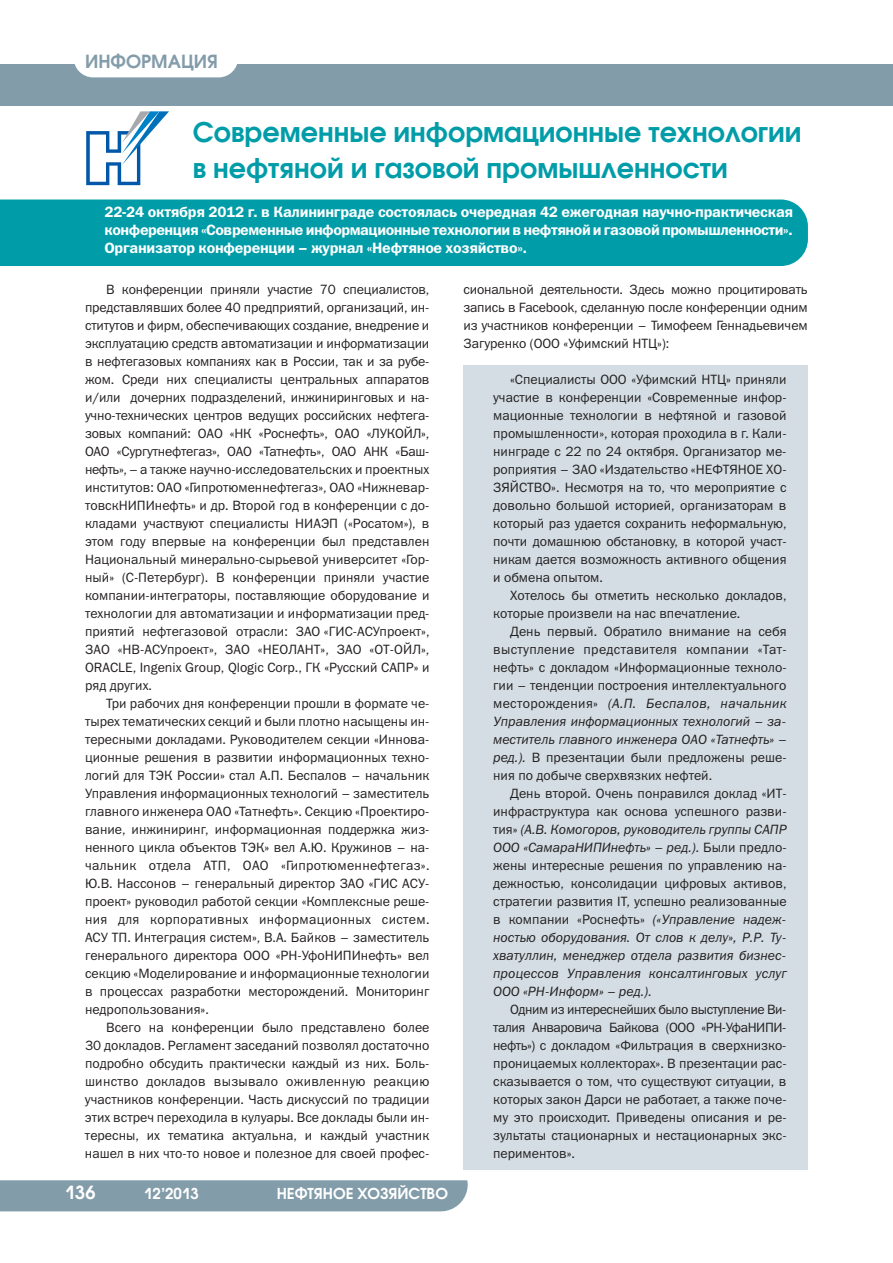
<style>
.page{position:relative;width:893px;height:1263px;background:#fff}
.page>*{position:absolute;margin:0;border:0;box-sizing:border-box;transform-origin:0 0}
.t1{font:600 27px/36px "Avant Garde Gothic C";color:#009da9}
.t2{font:600 18px "Avant Garde Gothic C";color:#839ca9}
.t3{font:600 18px "Avant Garde Gothic C";color:#fff}
.t4{font:15px/18px "Franklin Gothic Demi C";letter-spacing:-.02em;color:#fff;text-align:justify}
.t5{font:600 15px "Avant Garde Gothic C";color:#fff}
.t6{font:13.5px/18px "Franklin Gothic Book C";color:#231f20;text-align:justify}
.s1{font-style:italic}
</style>
<div class="page">
<div style="left:463px;top:366px;width:345px;height:804px;background:#d3dde3"></div>
<div style="left:0;top:199px;width:808px;height:67px;background:#009da9"></div>
<div style="left:0;top:1180px;width:468px;height:31px;background:#839ca9"></div>
<div style="left:0;top:64px;width:893px;height:42px;background:#839ca9"></div>
<div style="left:74px;top:38px;width:164px;height:39px;background:#fff;border-radius:19px"></div>
<svg style="left:86px;top:111px;width:83px;height:74px"></svg>
<h2 class="t2" style="left:85px;top:51px;width:134px">ИНФОРМАЦИЯ</h2>
<h1 class="t1" style="left:193px;top:114px;width:610px">Современные информационные технологии в нефтяной и газовой промышленности</h1>
<p class="t4" style="left:105px;top:203px;width:690px">22-24 октября 2012 г. в Калининграде состоялась очередная 42 ежегодная научно-практическая конференция «Современные информационные технологии в нефтяной и газовой промышленности».<br>Организатор конференции – журнал «Нефтяное хозяйство».</p>
<p class="t6" style="left:85px;top:281px;width:346px;text-indent:21px">В конференции приняли участие 70 специалистов, представлявших более 40 предприятий, организаций, ин&shy;ститутов и фирм, обеспечивающих создание, внедрение и эксплуатацию средств автоматизации и информатизации в нефтегазовых компаниях как в России, так и за рубе&shy;жом. Среди них специалисты центральных аппаратов и/или дочерних подразделений, инжиниринговых и на&shy;учно-технических центров ведущих российских нефтега&shy;зовых компаний: ОАО «НК «Роснефть», ОАО «ЛУКОЙЛ», ОАО «Сургутнефтегаз», ОАО «Татнефть», ОАО АНК «Баш&shy;нефть», – а также научно-исследовательских и проектных институтов: ОАО «Гипротюменнефтегаз», ОАО «Нижневар&shy;товскНИПИнефть» и др. Второй год в конференции с до&shy;кладами участвуют специалисты НИАЭП («Росатом»), в этом году впервые на конференции был представлен Национальный минерально-сырьевой университет «Гор&shy;ный» (С-Петербург). В конференции приняли участие компании-интеграторы, поставляющие оборудование и технологии для автоматизации и информатизации пред&shy;приятий нефтегазовой отрасли: ЗАО «ГИС-АСУпроект», ЗАО «НВ-АСУпроект», ЗАО «НЕОЛАНТ», ЗАО «ОТ-ОЙЛ», ORACLE, Ingenix Group, Qlogic Corp., ГК «Русский САПР» и ряд других.</p>
<p class="t6" style="left:85px;top:695px;width:346px;text-indent:21px">Три рабочих дня конференции прошли в формате че&shy;тырех тематических секций и были плотно насыщены ин&shy;тересными докладами. Руководителем секции «Иннова&shy;ционные решения в развитии информационных техно&shy;логий для ТЭК России» стал А.П. Беспалов – начальник Управления информационных технологий – заместитель главного инженера ОАО «Татнефть». Секцию «Проектиро&shy;вание, инжиниринг, информационная поддержка жиз&shy;ненного цикла объектов ТЭК» вел А.Ю. Кружинов – на&shy;чальник отдела АТП, ОАО «Гипротюменнефтегаз».<br>Ю.В. Нассонов – генеральный директор ЗАО «ГИС АСУ&shy;проект» руководил работой секции «Комплексные реше&shy;ния для корпоративных информационных систем.<br>АСУ ТП. Интеграция систем», В.А. Байков – заместитель генерального директора ООО «РН-УфоНИПИнефть» вел секцию «Моделирование и информационные технологии в процессах разработки месторождений. Мониторинг недропользования».</p>
<p class="t6" style="left:85px;top:1019px;width:346px;text-indent:21px">Всего на конференции было представлено более 30 докладов. Регламент заседаний позволял достаточно подробно обсудить практически каждый из них. Боль&shy;шинство докладов вызывало оживленную реакцию участников конференции. Часть дискуссий по традиции этих встреч переходила в кулуары. Все доклады были ин&shy;тересны, их тематика актуальна, и каждый участник нашел в них что-то новое и полезное для своей профес-</p>
<h2 class="t3" style="left:65px;top:1182px;width:32px">136</h2>
<p class="t5" style="left:144px;top:1185px;width:56px">12’2013</p>
<p class="t5" style="left:277px;top:1185px;width:173px">НЕФТЯНОЕ ХОЗЯЙСТВО</p>
<p class="t6" style="left:463px;top:281px;width:346px">сиональной деятельности. Здесь можно процитировать запись в Facebook, сделанную после конференции одним из участников конференции – Тимофеем Геннадьевичем Загуренко (ООО «Уфимский НТЦ»):</p>
<p class="t6" style="left:493px;top:370px;width:295px;text-indent:17px">«Специалисты ООО «Уфимский НТЦ» приняли участие в конференции «Современные инфор&shy;мационные технологии в нефтяной и газовой промышленности», которая проходила в г. Кали&shy;нинграде с 22 по 24 октября. Организатор ме&shy;роприятия – ЗАО «Издательство «НЕФТЯНОЕ ХО-ЗЯЙСТВО». Несмотря на то, что мероприятие с довольно большой историей, организаторам в который раз удается сохранить неформальную, почти домашнюю обстановку, в которой участ&shy;никам дается возможность активного общения и обмена опытом.</p>
<p class="t6" style="left:493px;top:586px;width:295px;text-indent:17px">Хотелось бы отметить несколько докладов, которые произвели на нас впечатление.</p>
<p class="t6" style="left:493px;top:622px;width:295px;text-indent:17px">День первый. Обратило внимание на себя выступление представителя компании «Тат&shy;нефть» с докладом «Информационные техноло&shy;гии – тенденции построения интеллектуального месторождения» <span class="s1">(А.П. Беспалов, начальник Управления информационных технологий – за&shy;меститель главного инженера ОАО «Татнефть» – ред.).</span> В презентации были предложены реше&shy;ния по добыче сверхвязких нефтей.</p>
<p class="t6" style="left:493px;top:784px;width:295px;text-indent:17px">День второй. Очень понравился доклад «ИТ&shy;инфраструктура как основа успешного разви&shy;тия» <span class="s1">(А.В. Комогоров, руководитель группы САПР ООО «СамараНИПИнефть» – ред.).</span> Были предло&shy;жены интересные решения по управлению на&shy;дежностью, консолидации цифровых активов, стратегии развития IT, успешно реализованные в компании «Роснефть» <span class="s1">(«Управление надеж&shy;ностью оборудования. От слов к делу», Р.Р. Ту&shy;хватуллин, менеджер отдела развития бизнес&shy;процессов Управления консалтинговых услуг ООО «РН-Информ» – ред.).</span></p>
<p class="t6" style="left:493px;top:1000px;width:295px;text-indent:17px">Одним из интереснейших было выступление Ви&shy;талия Анваровича Байкова (ООО «РН-УфаНИПИ&shy;нефть») с докладом «Фильтрация в сверхнизко&shy;проницаемых коллекторах». В презентации рас&shy;сказывается о том, что существуют ситуации, в которых закон Дарси не работает, а также поче&shy;му это происходит. Приведены описания и ре&shy;зультаты стационарных и нестационарных экс&shy;периментов».</p>
</div>
